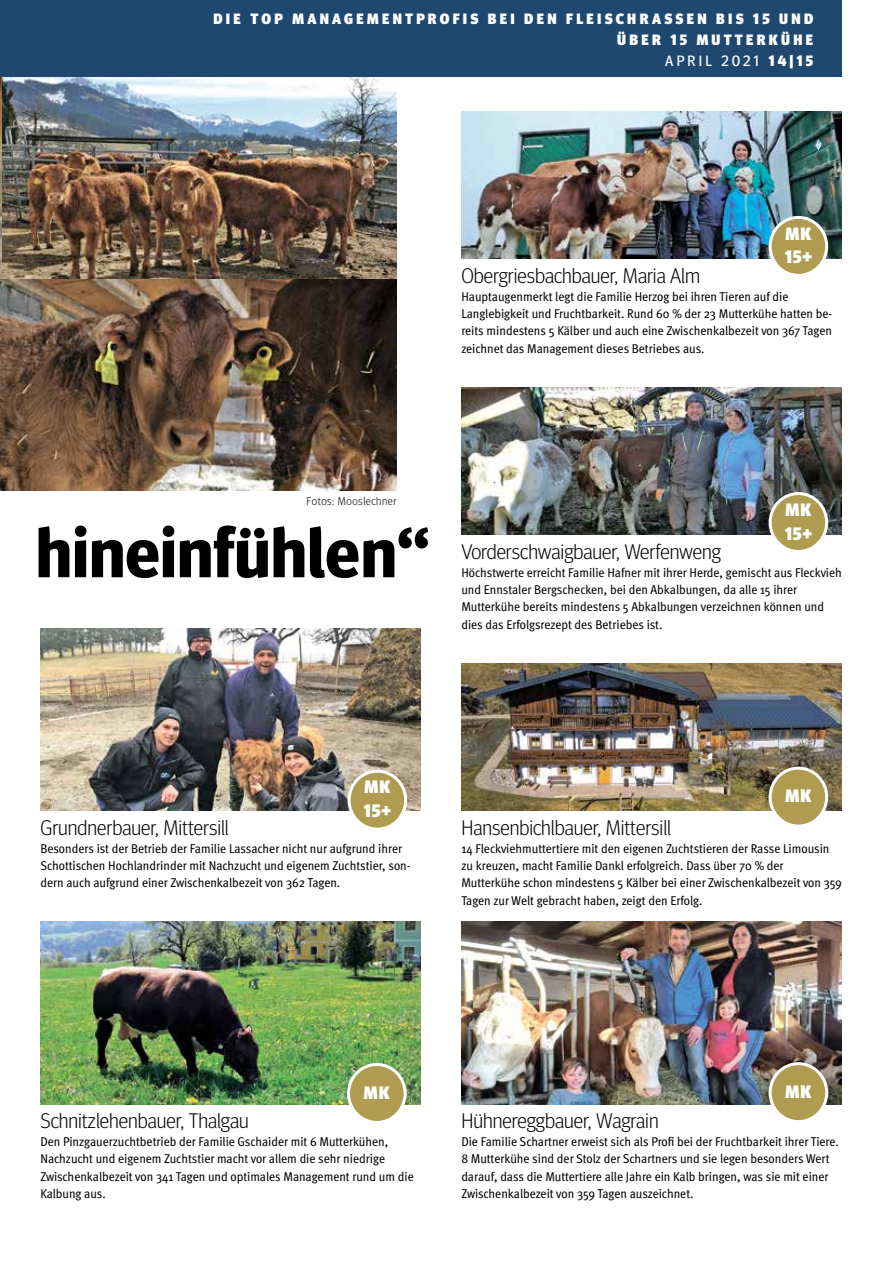
<style>
.page{position:relative;width:893px;height:1263px;background:#fff}
.page>*{position:absolute;margin:0;border:0;box-sizing:border-box;transform-origin:0 0}
.t1{font:700 70.5px "Meta Head OT";letter-spacing:.005em;color:#000}
.t2{font:300 21px "Meta Head OT";color:#000}
.t3{font:900 18px/23.7px "Meta Head OT";letter-spacing:.06em;color:#fff}
.t4{font:900 15px/21px "Meta Head OT";letter-spacing:.22em;color:#fff;text-align:right}
.t5{font:condensed 12.75px/17.2px "Meta OT";color:#000;scale:1.07 1}
.t6{font:300 11.25px "Meta Head OT";letter-spacing:.05em;color:#000}
.s1{font-weight:400}
</style>
<div class="page">
<img style="left:1px;top:77px;width:395px;height:202px">
<div style="left:1px;top:0;width:841px;height:77px;background:#1f4871"></div>
<hr style="left:0;top:0;width:1px;height:77px;background:#1f4871">
<img style="left:0;top:77px;width:1px;height:202px">
<img style="left:0;top:279px;width:396px;height:212px">
<img style="left:461px;top:111px;width:381px;height:147px">
<img style="left:461px;top:387px;width:381px;height:147px">
<img style="left:461px;top:663px;width:381px;height:147px">
<img style="left:461px;top:922px;width:381px;height:182px">
<div style="left:770px;top:217px;width:57px;height:58px;background:#af9c50;border-radius:50%"></div>
<div style="left:769px;top:216px;width:59px;height:61px;border:3px solid #fff;border-radius:50%"></div>
<div style="left:770px;top:493px;width:57px;height:58px;background:#af9c50;border-radius:50%"></div>
<div style="left:769px;top:492px;width:59px;height:61px;border:3px solid #fff;border-radius:50%"></div>
<div style="left:770px;top:768px;width:57px;height:58px;background:#af9c50;border-radius:50%"></div>
<div style="left:769px;top:767px;width:59px;height:60px;border:3px solid #fff;border-radius:50%"></div>
<div style="left:770px;top:1064px;width:57px;height:57px;background:#af9c50;border-radius:50%"></div>
<div style="left:769px;top:1062px;width:59px;height:61px;border:3px solid #fff;border-radius:50%"></div>
<img style="left:40px;top:629px;width:381px;height:181px">
<img style="left:40px;top:922px;width:381px;height:182px">
<div style="left:349px;top:771px;width:57px;height:58px;background:#af9c50;border-radius:50%"></div>
<div style="left:348px;top:770px;width:59px;height:61px;border:3px solid #fff;border-radius:50%"></div>
<div style="left:348px;top:1064px;width:57px;height:58px;background:#af9c50;border-radius:50%"></div>
<div style="left:347px;top:1063px;width:60px;height:61px;border:3px solid #fff;border-radius:50%"></div>
<p class="t4" style="left:213px;top:9px;width:601px">DIE TOP MANAGEMENTPROFIS BEI DEN FLEISCHRASSEN BIS 15 UND<br>ÜBER 15 MUTTERKÜHE<br><span class="s1">APRIL 2021</span> 14|15</p>
<h3 class="t3" style="left:785px;top:222px;width:29px">MK<br>15+</h3>
<h2 class="t2" style="left:461px;top:263px;width:240px">Obergriesbachbauer, Maria Alm</h2>
<p class="t5" style="left:461px;top:287px;width:348px">Hauptaugenmerkt legt die Familie Herzog bei ihren Tieren auf die Langlebigkeit und Fruchtbarkeit. Rund 60 % der 23 Mutterkühe hatten be&shy;reits mindestens 5 Kälber und auch eine Zwischenkalbezeit von 367 Tagen zeichnet das Management dieses Betriebes aus.</p>
<p class="t6" style="left:307px;top:494px;width:91px">Fotos: Mooslechner</p>
<h1 class="t1" style="left:36px;top:511px;width:395px">hineinfühlen“</h1>
<h3 class="t3" style="left:785px;top:498px;width:29px">MK<br>15+</h3>
<h2 class="t2" style="left:461px;top:539px;width:261px">Vorderschwaigbauer, Werfenweng</h2>
<p class="t5" style="left:461px;top:563px;width:357px">Höchstwerte erreicht Familie Hafner mit ihrer Herde, gemischt aus Fleckvieh und Ennstaler Bergschecken, bei den Abkalbungen, da alle 15 ihrer Mutterkühe bereits mindestens 5 Abkalbungen verzeichnen können und dies das Erfolgsrezept des Betriebes ist.</p>
<h3 class="t3" style="left:364px;top:776px;width:29px">MK<br>15+</h3>
<h2 class="t2" style="left:40px;top:815px;width:190px">Grundnerbauer, Mittersill</h2>
<p class="t5" style="left:40px;top:839px;width:347px">Besonders ist der Betrieb der Familie Lassacher nicht nur aufgrund ihrer<br>Schottischen Hochlandrinder mit Nachzucht und eigenem Zuchtstier, son&shy;dern auch aufgrund einer Zwischenkalbezeit von 362 Tagen.</p>
<h3 class="t3" style="left:785px;top:785px;width:27px">MK</h3>
<h2 class="t2" style="left:461px;top:815px;width:211px">Hansenbichlbauer, Mittersill</h2>
<p class="t5" style="left:461px;top:839px;width:357px">14 Fleckviehmuttertiere mit den eigenen Zuchtstieren der Rasse Limousin zu kreuzen, macht Familie Dankl erfolgreich. Dass über 70 % der Mutterkühe schon mindestens 5 Kälber bei einer Zwischenkalbezeit von 359<br>Tagen zur Welt gebracht haben, zeigt den Erfolg.</p>
<h3 class="t3" style="left:364px;top:1081px;width:27px">MK</h3>
<h2 class="t2" style="left:40px;top:1108px;width:210px">Schnitzlehenbauer, Thalgau</h2>
<p class="t5" style="left:40px;top:1132px;width:350px">Den Pinzgauerzuchtbetrieb der Familie Gschaider mit 6 Mutterkühen, Nachzucht und eigenem Zuchtstier macht vor allem die sehr niedrige Zwischenkalbezeit von 341 Tagen und optimales Management rund um die Kalbung aus.</p>
<h3 class="t3" style="left:785px;top:1080px;width:27px">MK</h3>
<h2 class="t2" style="left:461px;top:1108px;width:199px">Hühnereggbauer, Wagrain</h2>
<p class="t5" style="left:461px;top:1132px;width:354px">Die Familie Schartner erweist sich als Profi bei der Fruchtbarkeit ihrer Tiere.<br>8 Mutterkühe sind der Stolz der Schartners und sie legen besonders Wert darauf, dass die Muttertiere alle Jahre ein Kalb bringen, was sie mit einer Zwischenkalbezeit von 359 Tagen auszeichnet.</p>
</div>
